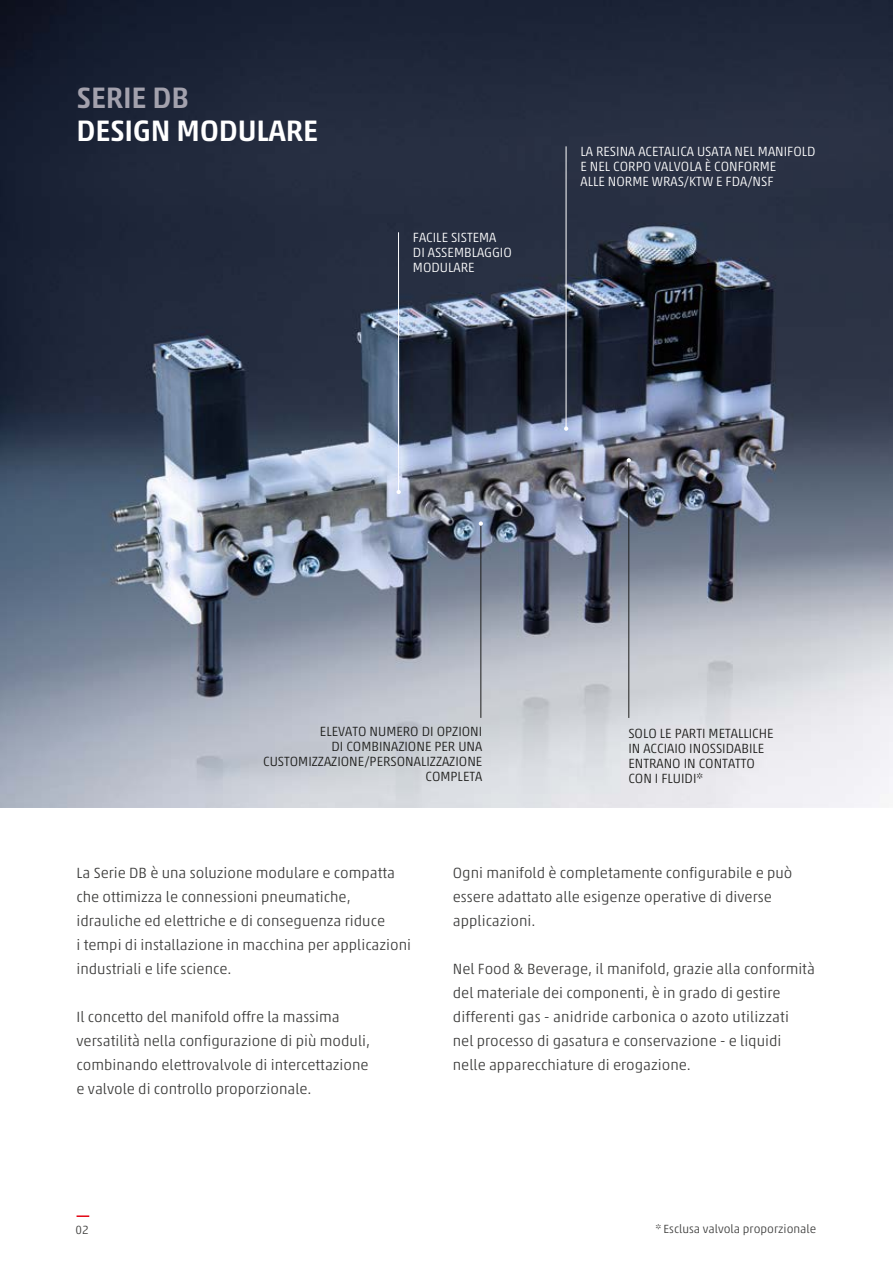
<style>
.page{position:relative;width:893px;height:1263px;background:#fff}
.page>*{position:absolute;margin:0;border:0;box-sizing:border-box;transform-origin:0 0}
.t1{font:500 30px "Akko W1 G";letter-spacing:-.01em;color:#fff}
.t2{font:500 30px "Akko W1 G";letter-spacing:-.01em;color:#a3a1ad}
.t3{font:300 15px/24px "Akko W1 G";color:#3c3c3b}
.t4{font:300 13.5px/15px "Akko W1 G";color:#1d1d1b}
.t5{font:300 13.5px/15px "Akko W1 G";color:#fff}
.t6{font:300 12px "Akko W1 G";color:#3c3c3b}
</style>
<div class="page">
<img style="left:0;top:0;width:893px;height:808px">
<svg style="left:77px;top:1215px;width:12px;height:2px"></svg>
<hr style="left:628px;top:462px;width:1px;height:256px;background:#1d1d1b">
<hr style="left:566px;top:146px;width:1px;height:281px;background:#fff">
<hr style="left:398px;top:232px;width:1px;height:260px;background:#fff">
<hr style="left:481px;top:524px;width:1px;height:194px;background:#1d1d1b">
<svg style="left:627px;top:458px;width:4px;height:4px"></svg>
<svg style="left:564px;top:426px;width:4px;height:5px"></svg>
<svg style="left:396px;top:490px;width:5px;height:4px"></svg>
<svg style="left:479px;top:521px;width:4px;height:5px"></svg>
<h1 class="t2" style="left:77px;top:76px;width:114px">SERIE DB</h1>
<h1 class="t1" style="left:77px;top:109px;width:243px">DESIGN MODULARE</h1>
<p class="t5" style="left:413px;top:229px;width:100px">FACILE SISTEMA<br>DI ASSEMBLAGGIO<br>MODULARE</p>
<p class="t5" style="left:580px;top:143px;width:237px">LA RESINA ACETALICA USATA NEL MANIFOLD<br>E NEL CORPO VALVOLA È CONFORME<br>ALLE NORME WRAS/KTW E FDA/NSF</p>
<p class="t4" style="left:263px;top:723px;width:221px;text-align:right">ELEVATO NUMERO DI OPZIONI<br>DI COMBINAZIONE PER UNA<br>CUSTOMIZZAZIONE/PERSONALIZZAZIONE<br>COMPLETA</p>
<p class="t4" style="left:628px;top:725px;width:147px">SOLO LE PARTI METALLICHE<br>IN ACCIAIO INOSSIDABILE<br>ENTRANO IN CONTATTO<br>CON I FLUIDI*</p>
<p class="t3" style="left:77px;top:859px;width:336px">La Serie DB è una soluzione modulare e compatta che ottimizza le connessioni pneumatiche, idrauliche ed elettriche e di conseguenza riduce<br>i tempi di installazione in macchina per applicazioni industriali e life science.</p>
<p class="t3" style="left:77px;top:1003px;width:295px">Il concetto del manifold offre la massima versatilità nella configurazione di più moduli, combinando elettrovalvole di intercettazione e valvole di controllo proporzionale.</p>
<p class="t3" style="left:453px;top:859px;width:341px">Ogni manifold è completamente configurabile e può essere adattato alle esigenze operative di diverse applicazioni.</p>
<p class="t3" style="left:453px;top:955px;width:364px">Nel Food &amp; Beverage, il manifold, grazie alla conformità del materiale dei componenti, è in grado di gestire differenti gas - anidride carbonica o azoto utilizzati<br>nel processo di gasatura e conservazione - e liquidi nelle apparecchiature di erogazione.</p>
<p class="t6" style="left:75px;top:1221px;width:15px">02</p>
<p class="t6" style="left:656px;top:1220px;width:162px">* Esclusa valvola proporzionale</p>
</div>
